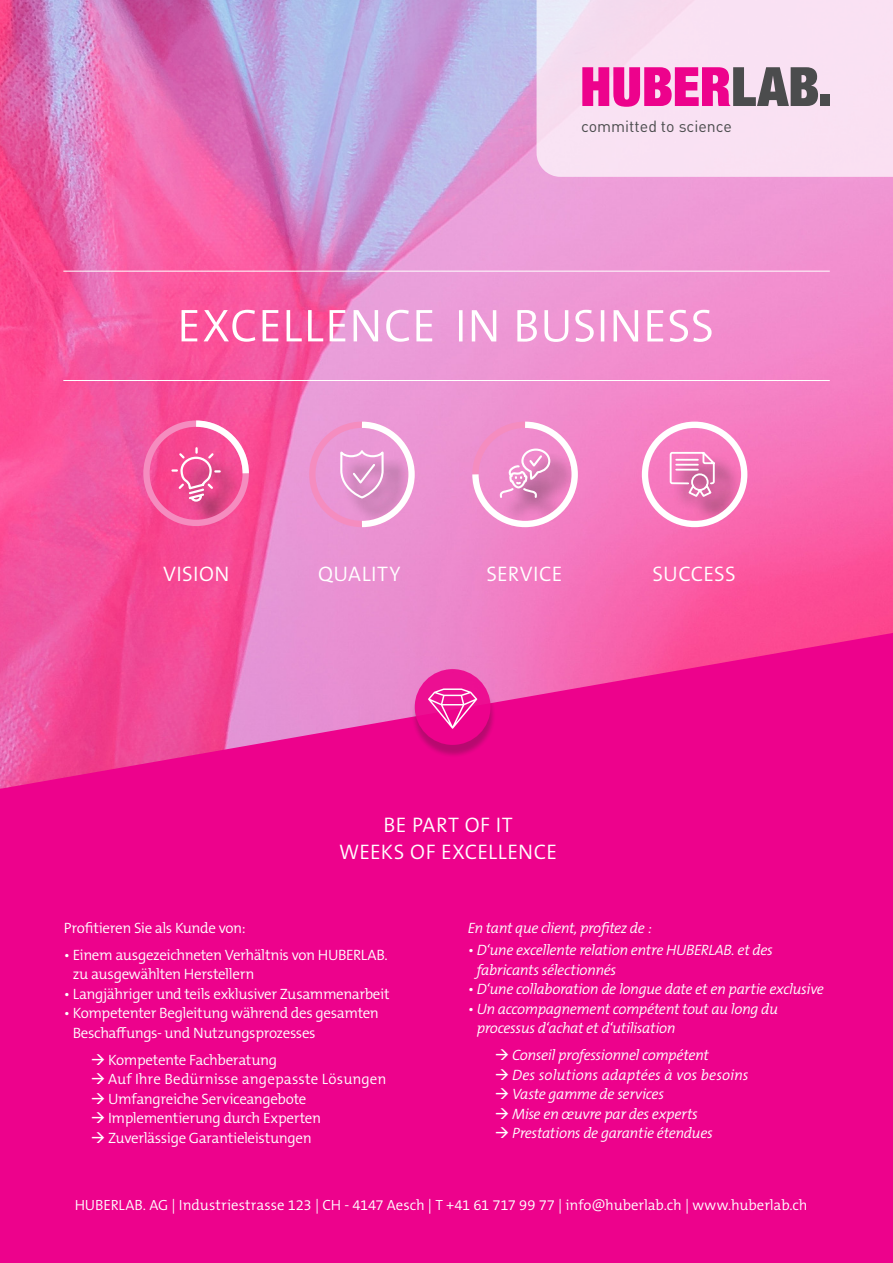
<style>
.page{position:relative;width:893px;height:1263px;background:#fff}
.page>*{position:absolute;margin:0;border:0;box-sizing:border-box;transform-origin:0 0}
.t1{font:300 21.15px "The Mix B W4";letter-spacing:.02em;color:#fff}
.t2{font:15.9px "DIN";color:#4b4c4d}
.t3{font:300 15px/19.5px "The Mix B W4";letter-spacing:-.025em;color:#fff}
.t4{font:italic 300 15px/19.5px "The Mix B W4";letter-spacing:-.025em;color:#fff}
.t5{font:300 15px "The Mix B W4";letter-spacing:.005em;color:#fff}
.t6{font:italic 300 15px "The Mix B W4";color:#fff}
.t7{font:300 14.85px "The Mix B W4";letter-spacing:-.005em;color:#fff}
</style>
<div class="page">
<div style="left:0;top:789px;width:893px;height:474px;background:#ed028c"></div>
<img style="left:0;top:0;width:893px;height:789px">
<div style="left:537px;top:0;width:356px;height:177px;background:#f9e1f3"></div>
<svg style="left:582px;top:67px;width:236px;height:40px;background:#cb589d"></svg>
<div style="left:820px;top:94px;width:10px;height:12px;background:#4b4c4d"></div>
<svg style="left:459px;top:310px;width:253px;height:32px"></svg>
<svg style="left:182px;top:310px;width:250px;height:32px"></svg>
<hr style="left:63px;top:271px;width:767px;height:1px;background:#fff">
<hr style="left:63px;top:380px;width:767px;height:1px;background:#fff">
<div style="left:176px;top:451px;width:70px;height:77px;background:#231f20;opacity:.75"></div>
<div style="left:673px;top:455px;width:68px;height:68px;background:#231f20;opacity:.75"></div>
<svg style="left:669px;top:448px;width:47px;height:50px;background:#e98fc0"></svg>
<div style="left:143px;top:420px;width:106px;height:106px;border:6px solid #f58cbf;border-radius:50%"></div>
<svg style="left:170px;top:417px;width:82px;height:86px;background:#f263a1"></svg>
<div style="left:309px;top:422px;width:106px;height:105px;border:6px solid #f58cbf;border-radius:50%"></div>
<svg style="left:339px;top:418px;width:79px;height:112px;background:#e7a1d4"></svg>
<svg style="left:469px;top:418px;width:112px;height:112px;background:#ed97cd"></svg>
<div style="left:642px;top:422px;width:105px;height:105px;border:6px solid #fff;border-radius:50%"></div>
<div style="left:411px;top:673px;width:86px;height:85px;background:#231f20;opacity:.3"></div>
<div style="left:415px;top:669px;width:76px;height:76px;background:#ec0e92;border-radius:50%"></div>
<svg style="left:428px;top:688px;width:49px;height:41px"></svg>
<svg style="left:64px;top:1084px;width:15px;height:1px"></svg>
<svg style="left:64px;top:1123px;width:15px;height:1px"></svg>
<svg style="left:468px;top:1080px;width:15px;height:1px"></svg>
<svg style="left:468px;top:1119px;width:15px;height:1px"></svg>
<p class="t2" style="left:581px;top:117px;width:152px">committed to science</p>
<h1 class="t1" style="left:163px;top:561px;width:68px">VISION</h1>
<h1 class="t1" style="left:318px;top:561px;width:84px">QUALITY</h1>
<h1 class="t1" style="left:486px;top:561px;width:78px">SERVICE</h1>
<h1 class="t1" style="left:652px;top:561px;width:85px">SUCCESS</h1>
<h1 class="t1" style="left:383px;top:811px;width:131px">BE PART OF IT</h1>
<h1 class="t1" style="left:339px;top:838px;width:219px">WEEKS OF EXCELLENCE</h1>
<p class="t3" style="left:64px;top:918px;width:183px">Profitieren Sie als Kunde von:</p>
<p class="t3" style="left:73px;top:945px;width:317px;text-indent:-9px">• Einem ausgezeichneten Verhältnis von HUBERLAB. zu ausgewählten Herstellern</p>
<p class="t3" style="left:64px;top:984px;width:327px">• Langjähriger und teils exklusiver Zusammenarbeit</p>
<p class="t3" style="left:73px;top:1003px;width:308px;text-indent:-9px">• Kompetenter Begleitung während des gesamten<br>Beschaffungs- und Nutzungsprozesses</p>
<p class="t3" style="left:91px;top:1050px;width:188px">→ Kompetente Fachberatung</p>
<p class="t5" style="left:91px;top:1070px;width:297px">→ Auf Ihre Bedürnisse angepasste Lösungen</p>
<p class="t3" style="left:91px;top:1089px;width:217px">→ Umfangreiche Serviceangebote</p>
<p class="t3" style="left:91px;top:1108px;width:232px">→ Implementierung durch Experten</p>
<p class="t3" style="left:91px;top:1128px;width:222px">→ Zuverlässige Garantieleistungen</p>
<p class="t4" style="left:468px;top:918px;width:186px">En tant que client, profitez de :</p>
<p class="t4" style="left:477px;top:941px;width:298px;text-indent:-9px">• D‘une excellente relation entre HUBERLAB. et des fabricants sélectionnés</p>
<p class="t4" style="left:468px;top:980px;width:358px">• D‘une collaboration de longue date et en partie exclusive</p>
<p class="t4" style="left:477px;top:999px;width:303px;text-indent:-9px">• Un accompagnement compétent tout au long du processus d‘achat et d‘utilisation</p>
<p class="t4" style="left:495px;top:1046px;width:216px">→ Conseil professionnel compétent</p>
<p class="t6" style="left:495px;top:1066px;width:255px">→ Des solutions adaptées à vos besoins</p>
<p class="t4" style="left:495px;top:1085px;width:171px">→ Vaste gamme de services</p>
<p class="t4" style="left:495px;top:1104px;width:205px">→ Mise en œuvre par des experts</p>
<p class="t4" style="left:495px;top:1124px;width:220px">→ Prestations de garantie étendues</p>
<p class="t7" style="left:75px;top:1196px;width:734px">HUBERLAB. AG | Industriestrasse 123 | CH - 4147 Aesch | T +41 61 717 99 77 | info@huberlab.ch | www.huberlab.ch</p>
</div>
